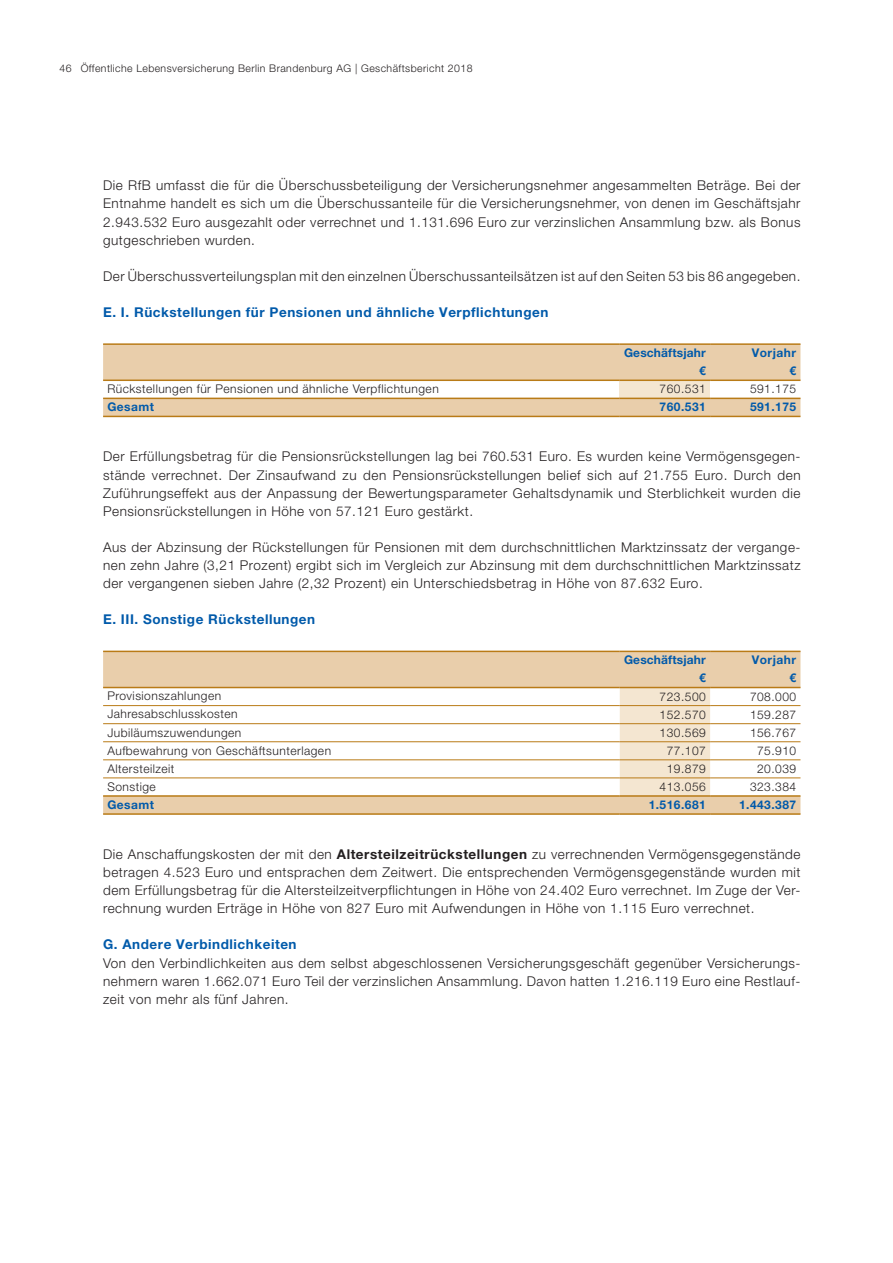
<style>
.page{position:relative;width:893px;height:1263px;background:#fff}
.page>*{position:absolute;margin:0;border:0;box-sizing:border-box;transform-origin:0 0}
.t1{font:300 13.5px/18.1px "Helvetica Neue LT Pro";letter-spacing:.04em;color:#231f20;text-align:justify}
.t2{font:700 13.5px "Helvetica Neue LT Pro";letter-spacing:.04em;color:#015aaa}
.t3{font:300 12px "Helvetica Neue LT Pro";letter-spacing:.04em;color:#231f20}
.t4{font:700 12px/18px "Helvetica Neue LT Pro";letter-spacing:.04em;color:#015aaa;text-align:right}
.t5{font:700 12px/18px "Helvetica Neue LT Pro";letter-spacing:.015em;color:#015aaa;text-align:right}
.t6{font:300 10.5px "Helvetica Neue LT Pro";letter-spacing:.04em;color:#231f20}
.s1{font-weight:700}
</style>
<div class="page">
<svg style="left:103px;top:345px;width:697px;height:71px;fill:#e9ceab"></svg>
<div style="left:620px;top:380px;width:90px;height:18px;background:#f4e6d1"></div>
<hr style="left:103px;top:379px;width:517px;height:2px;background:#b97b17">
<hr style="left:620px;top:379px;width:90px;height:2px;background:#b97b17">
<hr style="left:710px;top:379px;width:90px;height:2px;background:#b97b17">
<hr style="left:103px;top:343px;width:517px;height:2px;background:#b97b17">
<hr style="left:620px;top:343px;width:90px;height:2px;background:#b97b17">
<hr style="left:710px;top:343px;width:90px;height:2px;background:#b97b17">
<hr style="left:103px;top:398px;width:517px;height:1px;background:#b97b17">
<hr style="left:620px;top:398px;width:90px;height:1px;background:#b97b17">
<hr style="left:710px;top:398px;width:90px;height:1px;background:#b97b17">
<hr style="left:103px;top:416px;width:517px;height:1px;background:#b97b17">
<hr style="left:620px;top:416px;width:90px;height:1px;background:#b97b17">
<hr style="left:710px;top:416px;width:90px;height:1px;background:#b97b17">
<svg style="left:103px;top:652px;width:697px;height:161px"></svg>
<div style="left:620px;top:688px;width:90px;height:107px;background:#f4e6d1"></div>
<hr style="left:103px;top:705px;width:517px;height:1px;background:#b97b17">
<hr style="left:620px;top:705px;width:90px;height:1px;background:#b97b17">
<hr style="left:710px;top:705px;width:90px;height:1px;background:#b97b17">
<hr style="left:103px;top:723px;width:517px;height:1px;background:#b97b17">
<hr style="left:620px;top:723px;width:90px;height:1px;background:#b97b17">
<hr style="left:710px;top:723px;width:90px;height:1px;background:#b97b17">
<hr style="left:103px;top:741px;width:517px;height:1px;background:#b97b17">
<hr style="left:620px;top:741px;width:90px;height:1px;background:#b97b17">
<hr style="left:710px;top:741px;width:90px;height:1px;background:#b97b17">
<hr style="left:103px;top:759px;width:517px;height:1px;background:#b97b17">
<hr style="left:620px;top:759px;width:90px;height:1px;background:#b97b17">
<hr style="left:710px;top:759px;width:90px;height:1px;background:#b97b17">
<hr style="left:103px;top:777px;width:517px;height:1px;background:#b97b17">
<hr style="left:620px;top:777px;width:90px;height:1px;background:#b97b17">
<hr style="left:710px;top:777px;width:90px;height:1px;background:#b97b17">
<hr style="left:103px;top:651px;width:517px;height:1px;background:#b97b17">
<hr style="left:620px;top:651px;width:90px;height:1px;background:#b97b17">
<hr style="left:710px;top:651px;width:90px;height:1px;background:#b97b17">
<hr style="left:103px;top:687px;width:517px;height:1px;background:#b97b17">
<hr style="left:620px;top:687px;width:90px;height:1px;background:#b97b17">
<hr style="left:710px;top:687px;width:90px;height:1px;background:#b97b17">
<hr style="left:103px;top:795px;width:517px;height:2px;background:#b97b17">
<hr style="left:620px;top:795px;width:90px;height:2px;background:#b97b17">
<hr style="left:710px;top:795px;width:90px;height:2px;background:#b97b17">
<hr style="left:103px;top:813px;width:517px;height:2px;background:#b97b17">
<hr style="left:620px;top:813px;width:90px;height:2px;background:#b97b17">
<hr style="left:710px;top:813px;width:90px;height:2px;background:#b97b17">
<p class="t6" style="left:60px;top:62px;width:414px">46 Öffentliche Lebensversicherung Berlin Brandenburg AG | Geschäftsbericht 2018</p>
<p class="t1" style="left:103px;top:176px;width:699px">Die RfB umfasst die für die Überschussbeteiligung der Versicherungsnehmer angesammelten Beträge. Bei der Entnahme handelt es sich um die Überschussanteile für die Versicherungsnehmer, von denen im Geschäftsjahr 2.943.532 Euro ausgezahlt oder verrechnet und 1.131.696 Euro zur verzinslichen Ansammlung bzw. als Bonus gutgeschrieben wurden.</p>
<p class="t1" style="left:103px;top:267px;width:699px">Der Überschussverteilungsplan mit den einzelnen Überschussanteilsätzen ist auf den Seiten 53 bis 86 angegeben.</p>
<p class="t2" style="left:103px;top:304px;width:447px">E. I. Rückstellungen für Pensionen und ähnliche Verpflichtungen</p>
<p class="t5" style="left:624px;top:343px;width:83px">Geschäftsjahr €</p>
<p class="t4" style="left:752px;top:343px;width:46px">Vorjahr €</p>
<p class="t3" style="left:107px;top:381px;width:333px">Rückstellungen für Pensionen und ähnliche Verpflichtungen</p>
<p class="t3" style="left:660px;top:382px;width:48px">760.531</p>
<p class="t3" style="left:750px;top:382px;width:48px">591.175</p>
<p class="t4" style="left:107px;top:398px;width:48px">Gesamt</p>
<p class="t4" style="left:660px;top:398px;width:48px">760.531</p>
<p class="t4" style="left:750px;top:398px;width:48px">591.175</p>
<p class="t1" style="left:103px;top:447px;width:699px">Der Erfüllungsbetrag für die Pensionsrückstellungen lag bei 760.531 Euro. Es wurden keine Vermögensgegen&shy;stände verrechnet. Der Zinsaufwand zu den Pensionsrückstellungen belief sich auf 21.755 Euro. Durch den Zuführungseffekt aus der Anpassung der Bewertungsparameter Gehaltsdynamik und Sterblichkeit wurden die Pensionsrückstellungen in Höhe von 57.121 Euro gestärkt.</p>
<p class="t1" style="left:103px;top:538px;width:699px">Aus der Abzinsung der Rückstellungen für Pensionen mit dem durchschnittlichen Marktzinssatz der vergange&shy;nen zehn Jahre (3,21 Prozent) ergibt sich im Vergleich zur Abzinsung mit dem durchschnittlichen Marktzinssatz der vergangenen sieben Jahre (2,32 Prozent) ein Unterschiedsbetrag in Höhe von 87.632 Euro.</p>
<p class="t2" style="left:103px;top:611px;width:214px">E. III. Sonstige Rückstellungen</p>
<p class="t5" style="left:624px;top:651px;width:83px">Geschäftsjahr €</p>
<p class="t4" style="left:752px;top:651px;width:46px">Vorjahr €</p>
<p class="t3" style="left:107px;top:689px;width:115px">Provisionszahlungen</p>
<p class="t3" style="left:660px;top:689px;width:48px">723.500</p>
<p class="t3" style="left:750px;top:689px;width:48px">708.000</p>
<p class="t3" style="left:107px;top:707px;width:132px">Jahresabschlusskosten</p>
<p class="t3" style="left:660px;top:707px;width:48px">152.570</p>
<p class="t3" style="left:750px;top:707px;width:48px">159.287</p>
<p class="t3" style="left:107px;top:725px;width:136px">Jubiläumszuwendungen</p>
<p class="t3" style="left:660px;top:725px;width:48px">130.569</p>
<p class="t3" style="left:750px;top:725px;width:48px">156.767</p>
<p class="t3" style="left:107px;top:743px;width:225px">Aufbewahrung von Geschäftsunterlagen</p>
<p class="t3" style="left:667px;top:743px;width:41px">77.107</p>
<p class="t3" style="left:757px;top:743px;width:41px">75.910</p>
<p class="t3" style="left:107px;top:761px;width:69px">Altersteilzeit</p>
<p class="t3" style="left:667px;top:761px;width:41px">19.879</p>
<p class="t3" style="left:757px;top:761px;width:41px">20.039</p>
<p class="t3" style="left:107px;top:779px;width:50px">Sonstige</p>
<p class="t3" style="left:660px;top:779px;width:48px">413.056</p>
<p class="t3" style="left:750px;top:779px;width:48px">323.384</p>
<p class="t4" style="left:107px;top:795px;width:48px">Gesamt</p>
<p class="t4" style="left:649px;top:795px;width:59px">1.516.681</p>
<p class="t4" style="left:739px;top:795px;width:59px">1.443.387</p>
<p class="t1" style="left:103px;top:845px;width:699px">Die Anschaffungskosten der mit den <span class="s1">Altersteilzeitrückstellungen</span> zu verrechnenden Vermögensgegenstände betragen 4.523 Euro und entsprachen dem Zeitwert. Die entsprechenden Vermögensgegenstände wurden mit dem Erfüllungsbetrag für die Altersteilzeitverpflichtungen in Höhe von 24.402 Euro verrechnet. Im Zuge der Ver&shy;rechnung wurden Erträge in Höhe von 827 Euro mit Aufwendungen in Höhe von 1.115 Euro verrechnet.</p>
<p class="t2" style="left:103px;top:936px;width:195px">G. Andere Verbindlichkeiten</p>
<p class="t1" style="left:103px;top:953px;width:699px">Von den Verbindlichkeiten aus dem selbst abgeschlossenen Versicherungsgeschäft gegenüber Versicherungs&shy;nehmern waren 1.662.071 Euro Teil der verzinslichen Ansammlung. Davon hatten 1.216.119 Euro eine Restlauf&shy;zeit von mehr als fünf Jahren.</p>
</div>
